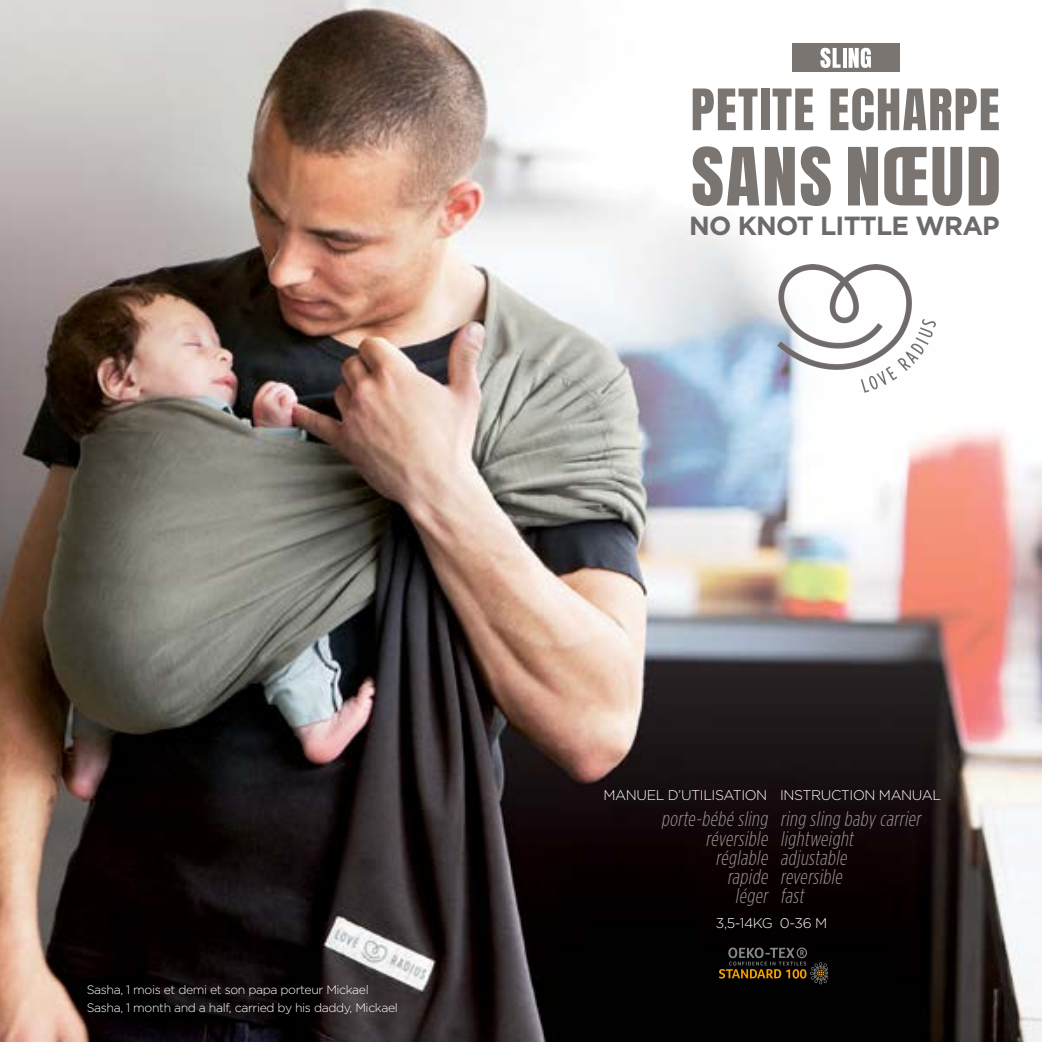
<style>
.page{position:relative;width:1042px;height:1042px;background:#fff}
.page>*{position:absolute;margin:0;border:0;box-sizing:border-box;transform-origin:0 0}
.t1{font:700 26.25px "Gotham";letter-spacing:-.03em;color:#6f6a6a}
.t2{font:italic 300 21px "Gotham Condensed";color:#989190}
.t3{font:300 14px "Gotham";letter-spacing:-.03em;color:#fff}
.t4{font:300 12.25px/18.6px "Gotham";letter-spacing:-.03em;color:#fff}
</style>
<div class="page">
<img style="left:0;top:0;width:1042px;height:1042px">
<svg style="left:718px;top:947px;width:109px;height:37px"></svg>
<svg style="left:760px;top:253px;width:190px;height:142px"></svg>
<svg style="left:693px;top:89px;width:64px;height:41px"></svg>
<div style="left:761px;top:89px;width:8px;height:41px;background:#7b7572"></div>
<svg style="left:772px;top:89px;width:41px;height:41px"></svg>
<svg style="left:830px;top:88px;width:169px;height:43px"></svg>
<svg style="left:693px;top:146px;width:66px;height:60px"></svg>
<svg style="left:765px;top:147px;width:30px;height:58px"></svg>
<svg style="left:801px;top:146px;width:30px;height:60px"></svg>
<svg style="left:848px;top:147px;width:30px;height:58px"></svg>
<svg style="left:884px;top:147px;width:78px;height:59px"></svg>
<svg style="left:968px;top:147px;width:31px;height:58px"></svg>
<div style="left:792px;top:43px;width:107px;height:29px;background:#7b7572"></div>
<svg style="left:820px;top:48px;width:20px;height:20px"></svg>
<svg style="left:843px;top:48px;width:3px;height:20px"></svg>
<svg style="left:848px;top:48px;width:23px;height:20px"></svg>
<p class="t1" style="left:689px;top:209px;width:312px">NO KNOT LITTLE WRAP</p>
<p class="t4" style="left:87px;top:979px;width:312px">Sasha, 1 mois et demi et son papa porteur Mickael<br>Sasha, 1 month and a half, carried by his daddy, Mickael</p>
<p class="t3" style="left:603px;top:785px;width:165px">MANUEL D’UTILISATION</p>
<p class="t2" style="left:661px;top:807px;width:265px">porte-bébé sling ring sling baby carrier</p>
<p class="t2" style="left:705px;top:826px;width:153px">réversible lightweight</p>
<p class="t2" style="left:715px;top:846px;width:137px">réglable adjustable</p>
<p class="t2" style="left:727px;top:865px;width:120px">rapide reversible</p>
<p class="t2" style="left:735px;top:884px;width:74px">léger fast</p>
<p class="t3" style="left:716px;top:914px;width:113px">3,5-14KG 0-36 M</p>
<p class="t3" style="left:780px;top:785px;width:163px">INSTRUCTION MANUAL</p>
</div>
